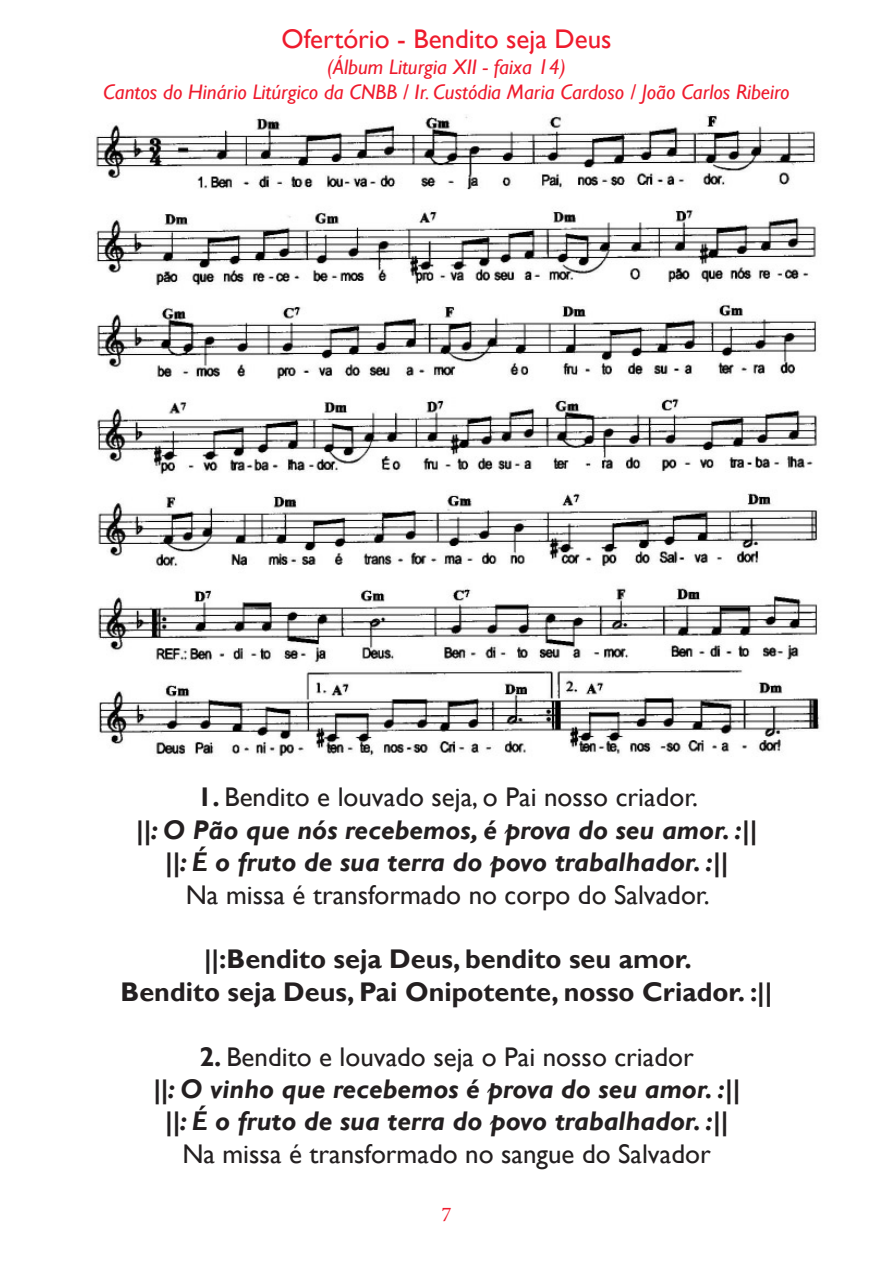
<style>
.page{position:relative;width:893px;height:1263px;background:#fff}
.page>*{position:absolute;margin:0;border:0;box-sizing:border-box;transform-origin:0 0}
.Música{font:italic 700 27px/32.4px "Gill Sans";color:#231f20;text-align:center}
.Refrão{font:700 27px "Gill Sans";color:#231f20}
.NOME_DA_MÚSICA{font:27px "Gill Sans";color:#ee1b2d}
.itálico{font:italic 21px "Gill Sans";color:#ee1b2d}
.t1{font:21px "Minion Pro";color:#ee1b2d}
.s1{font-style:normal}
.s2{font-weight:400;font-style:normal}
</style>
<div class="page">
<img style="left:96px;top:114px;width:725px;height:643px">
<p class="NOME_DA_MÚSICA" style="left:281px;top:24px;width:332px">Ofertório - Bendito seja Deus</p>
<p class="itálico" style="left:327px;top:54px;width:240px">(Álbum Liturgia XII - faixa 14)</p>
<p class="itálico" style="left:103px;top:79px;width:688px">Cantos do Hinário Litúrgico da CNBB / Ir. Custódia Maria Cardoso / João Carlos Ribeiro</p>
<p class="Música" style="left:136px;top:782px;width:623px"><span class="s1">1.</span> <span class="s2">Bendito e louvado seja, o Pai nosso criador.<br></span>||: O Pão que nós recebemos, é prova do seu amor. :|| ||: É o fruto de sua terra do povo trabalhador. :||<br><span class="s2">Na missa é transformado no corpo do Salvador.</span></p>
<p class="Refrão" style="left:204px;top:943px;width:489px">||:Bendito seja Deus, bendito seu amor.</p>
<p class="Refrão" style="left:121px;top:975px;width:653px">Bendito seja Deus, Pai Onipotente, nosso Criador. :||</p>
<p class="Música" style="left:153px;top:1041px;width:588px"><span class="s1">2.</span> <span class="s2">Bendito e louvado seja o Pai nosso criador<br></span>||: O vinho que recebemos é prova do seu amor. :|| ||: É o fruto de sua terra do povo trabalhador. :|| <span class="s2">Na missa é transformado no sangue do Salvador</span></p>
<p class="t1" style="left:441px;top:1200px;width:12px">7</p>
</div>
